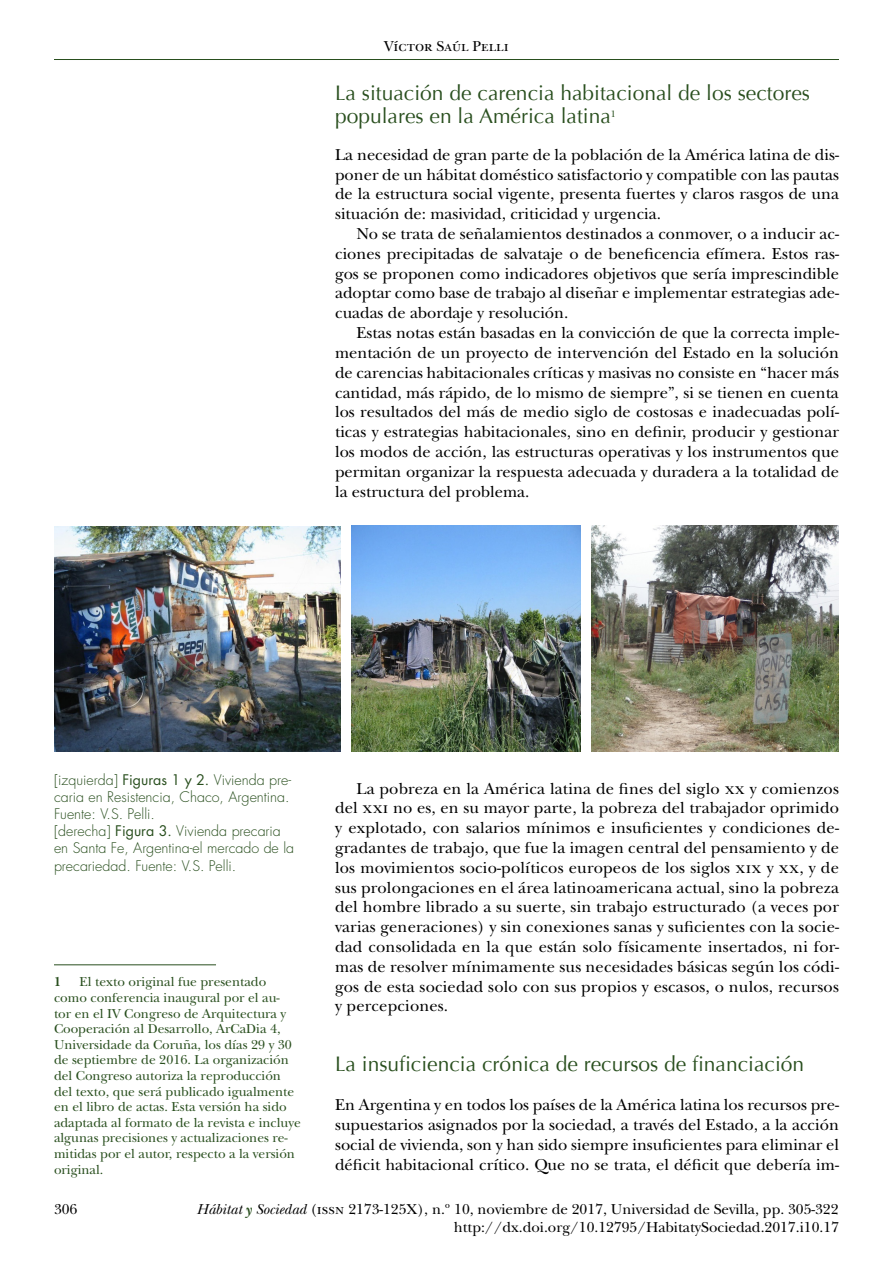
<style>
.page{position:relative;width:893px;height:1263px;background:#fff}
.page>*{position:absolute;margin:0;border:0;box-sizing:border-box;transform-origin:0 0}
.TXT_LADILLO_1{font:21px/22.5px "Optima";color:#294f1e}
.TXT_normal{font:16.5px/19.8px "New Baskerville Std";color:#000;text-align:justify}
.TXT__10{font:16.5px/19.8px "New Baskerville Std";letter-spacing:.01em;color:#000;text-align:justify}
.TXT_INI_ES{font:16.5px/19.8px "New Baskerville Std";color:#000;text-align:justify}
.TXT_INI_ES-2{font:15px "New Baskerville Std";color:#000}
.TXT_PIEFOTO{font:300 14.25px/17.1px "Futura Std";color:#294f1e;text-align:justify}
.TXT_NOTAPIE_filete{font:13.5px/15.6px "New Baskerville Std";color:#294f1e}
.TXT_NOTAPIE_filete-2{font:700 13.5px "New Baskerville Std";color:#294f1e}
.s1{font-weight:400}
.s2{font-style:italic}
.s3{font-weight:700;font-style:italic;color:#294f1e}
</style>
<div class="page">
<hr style="left:54px;top:59px;width:785px;height:1px;background:#294f1e">
<hr style="left:54px;top:964px;width:162px;height:1px;background:#294f1e">
<img style="left:54px;top:526px;width:287px;height:226px">
<img style="left:352px;top:526px;width:229px;height:226px">
<img style="left:592px;top:526px;width:247px;height:226px">
<p class="TXT_INI_ES-2" style="left:384px;top:37px;width:126px">Víctor Saúl Pelli</p>
<p class="TXT_LADILLO_1" style="left:335px;top:82px;width:477px">La situación de carencia habitacional de los sectores populares en la América latina<sup>1</sup></p>
<p class="TXT_INI_ES" style="left:335px;top:145px;width:505px">La necesidad de gran parte de la población de la América latina de dis&shy;poner de un hábitat doméstico satisfactorio y compatible con las pautas de la estructura social vigente, presenta fuertes y claros rasgos de una situación de: masividad, criticidad y urgencia.</p>
<p class="TXT_normal" style="left:335px;top:224px;width:505px;text-indent:21px">No se trata de señalamientos destinados a conmover, o a inducir ac&shy;ciones precipitadas de salvataje o de beneficencia efímera. Estos ras&shy;gos se proponen como indicadores objetivos que sería imprescindible adoptar como base de trabajo al diseñar e implementar estrategias ade&shy;cuadas de abordaje y resolución.</p>
<p class="TXT_normal" style="left:335px;top:323px;width:505px;text-indent:21px">Estas notas están basadas en la convicción de que la correcta imple&shy;mentación de un proyecto de intervención del Estado en la solución de carencias habitacionales críticas y masivas no consiste en “hacer más cantidad, más rápido, de lo mismo de siempre”, si se tienen en cuenta los resultados del más de medio siglo de costosas e inadecuadas polí&shy;ticas y estrategias habitacionales, sino en definir, producir y gestionar los modos de acción, las estructuras operativas y los instrumentos que permitan organizar la respuesta adecuada y duradera a la totalidad de la estructura del problema.</p>
<p class="TXT_PIEFOTO" style="left:54px;top:772px;width:239px">[izquierda] <span class="s1">Figuras 1 y 2.</span> Vivienda pre&shy;caria en Resistencia, Chaco, Argentina.<br>Fuente: V.S. Pelli.</p>
<p class="TXT_PIEFOTO" style="left:54px;top:823px;width:242px;text-align:left">[derecha] <span class="s1">Figura 3.</span> Vivienda precaria en Santa Fe, Argentina-el mercado de la precariedad. Fuente: V.S. Pelli.</p>
<p class="TXT_NOTAPIE_filete" style="left:54px;top:974px;width:248px;text-indent:26px">El texto original fue presentado como conferencia inaugural por el au-<br>tor en el IV Congreso de Arquitectura y Cooperación al Desarrollo, ArCaDia 4, Universidade da Coruña, los días 29 y 30 de septiembre de 2016. La organización del Congreso autoriza la reproducción del texto, que será publicado igualmente en el libro de actas. Esta versión ha sido adaptada al formato de la revista e incluye algunas precisiones y actualizaciones re&shy;mitidas por el autor, respecto a la versión original.</p>
<p class="TXT_NOTAPIE_filete-2" style="left:54px;top:974px;width:9px">1</p>
<p class="TXT__10" style="left:335px;top:778px;width:505px;text-indent:21px">La pobreza en la América latina de fines del siglo xx y comienzos del xxi no es, en su mayor parte, la pobreza del trabajador oprimido y explotado, con salarios mínimos e insuficientes y condiciones de&shy;gradantes de trabajo, que fue la imagen central del pensamiento y de los movimientos socio-políticos europeos de los siglos xix y xx, y de sus prolongaciones en el área latinoamericana actual, sino la pobreza del hombre librado a su suerte, sin trabajo estructurado (a veces por varias generaciones) y sin conexiones sanas y suficientes con la socie&shy;dad consolidada en la que están solo físicamente insertados, ni for&shy;mas de resolver mínimamente sus necesidades básicas según los códi&shy;gos de esta sociedad solo con sus propios y escasos, o nulos, recursos y percepciones.</p>
<p class="TXT_LADILLO_1" style="left:335px;top:1053px;width:471px">La insuficiencia crónica de recursos de financiación</p>
<p class="TXT_INI_ES" style="left:335px;top:1095px;width:505px">En Argentina y en todos los países de la América latina los recursos pre&shy;supuestarios asignados por la sociedad, a través del Estado, a la acción social de vivienda, son y han sido siempre insuficientes para eliminar el déficit habitacional crítico. Que no se trata, el déficit que debería im-</p>
<p class="TXT_INI_ES-2" style="left:54px;top:1201px;width:25px">306</p>
<p class="TXT_INI_ES-2" style="left:196px;top:1201px;width:644px"><span class="s2">Hábitat</span> <span class="s3">y</span> <span class="s2">Sociedad</span> (issn 2173-125X), n.º 10, noviembre de 2017, Universidad de Sevilla, pp. 305-322</p>
<p class="TXT_INI_ES-2" style="left:454px;top:1219px;width:387px">http://dx.doi.org/10.12795/HabitatySociedad.2017.i10.17</p>
</div>
